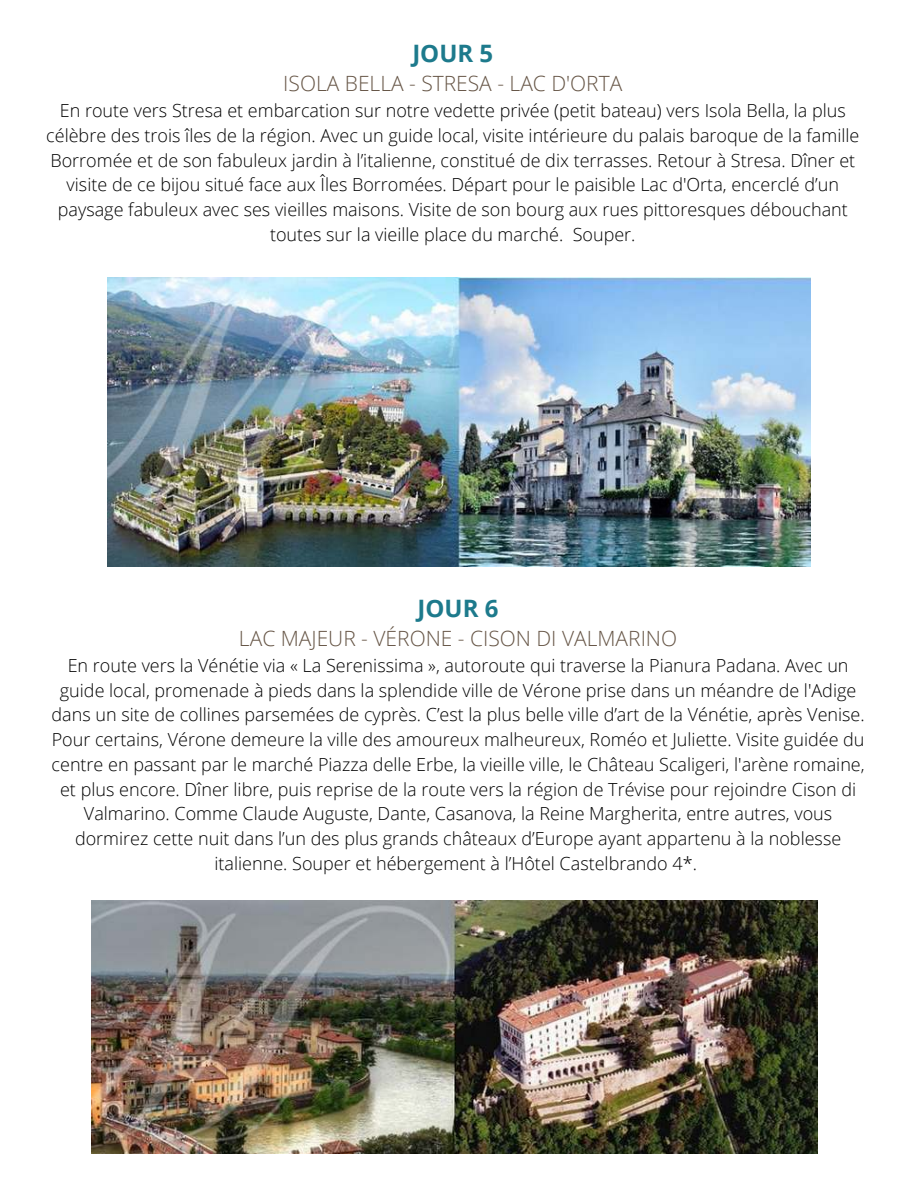
<style>
.page{position:relative;width:918px;height:1188px;background:#fff}
.page>*{position:absolute;margin:0;border:0;box-sizing:border-box;transform-origin:0 0}
.t1{font:700 24px "Open Sans";color:#1d7a8c}
.t2{font:300 21px "Open Sans";color:#665546}
.t3{font:300 18px/24.8px "Open Sans";color:#000;text-align:center}
</style>
<div class="page">
<img style="left:107px;top:278px;width:704px;height:289px">
<img style="left:92px;top:900px;width:725px;height:253px">
<h1 class="t1" style="left:412px;top:36px;width:82px">JOUR 5</h1>
<p class="t2" style="left:283px;top:69px;width:341px">ISOLA BELLA - STRESA - LAC D'ORTA</p>
<p class="t3" style="left:46px;top:98px;width:815px">En route vers Stresa et embarcation sur notre vedette privée (petit bateau) vers Isola Bella, la plus célèbre des trois îles de la région. Avec un guide local, visite intérieure du palais baroque de la famille Borromée et de son fabuleux jardin à l’italienne, constitué de dix terrasses. Retour à Stresa. Dîner et visite de ce bijou situé face aux Îles Borromées. Départ pour le paisible Lac d'Orta, encerclé d’un paysage fabuleux avec ses vieilles maisons. Visite de son bourg aux rues pittoresques débouchant toutes sur la vieille place du marché. Souper.</p>
<h1 class="t1" style="left:418px;top:591px;width:82px">JOUR 6</h1>
<p class="t2" style="left:239px;top:624px;width:440px">LAC MAJEUR - VÉRONE - CISON DI VALMARINO</p>
<p class="t3" style="left:52px;top:652px;width:815px">En route vers la Vénétie via « La Serenissima », autoroute qui traverse la Pianura Padana. Avec un guide local, promenade à pieds dans la splendide ville de Vérone prise dans un méandre de l'Adige dans un site de collines parsemées de cyprès. C’est la plus belle ville d’art de la Vénétie, après Venise.<br>Pour certains, Vérone demeure la ville des amoureux malheureux, Roméo et Juliette. Visite guidée du centre en passant par le marché Piazza delle Erbe, la vieille ville, le Château Scaligeri, l'arène romaine, et plus encore. Dîner libre, puis reprise de la route vers la région de Trévise pour rejoindre Cison di Valmarino. Comme Claude Auguste, Dante, Casanova, la Reine Margherita, entre autres, vous dormirez cette nuit dans l’un des plus grands châteaux d’Europe ayant appartenu à la noblesse italienne. Souper et hébergement à l’Hôtel Castelbrando 4*.</p>
</div>
